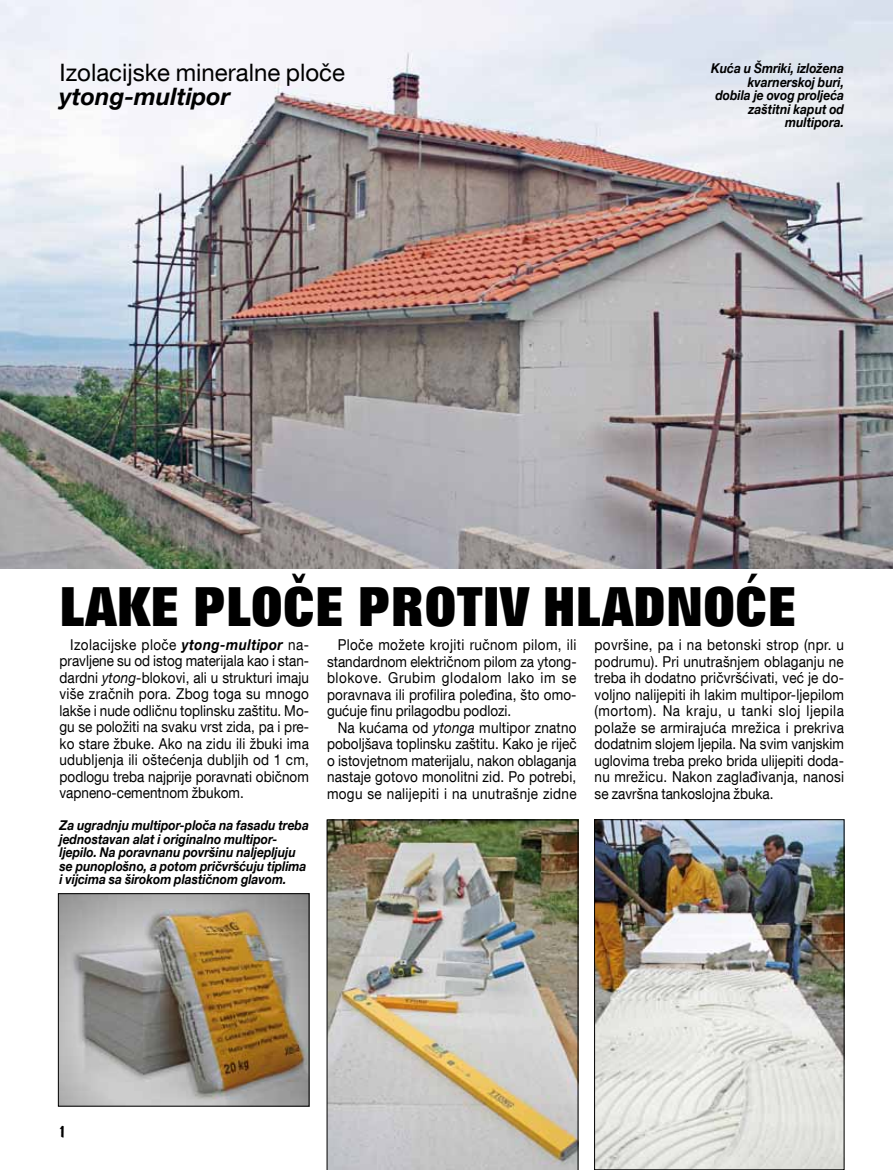
<style>
.page{position:relative;width:893px;height:1170px;background:#fff}
.page>*{position:absolute;margin:0;border:0;box-sizing:border-box;transform-origin:0 0}
.t1{font:800 54px "Folio BT";color:#000;scale:.8 1}
.t2{font:24px "Helvetica Neue LT Com";color:#000}
.t3{font:italic 700 24px "Helvetica Neue LT Com";color:#000}
.t4{font:18px "Dom Casual BT";color:#000;scale:1.1 1}
.t5{font:15px/16.5px "Helvetica Neue LT Com";color:#000;text-align:justify;scale:.9 1}
.t6{font:italic 700 13.5px/13.5px "Helvetica Neue LT Com";color:#000;scale:.9 1}
.s1{font-weight:700;font-style:italic}
.s2{font-style:italic}
</style>
<div class="page">
<img style="left:0;top:0;width:893px;height:568px">
<img style="left:596px;top:821px;width:246px;height:346px">
<div style="left:594px;top:819px;width:250px;height:350px;border:1px solid #000"></div>
<img style="left:327px;top:819px;width:251px;height:350px">
<img style="left:60px;top:895px;width:247px;height:209px">
<div style="left:58px;top:893px;width:251px;height:213px;border:1px solid #000"></div>
<h2 class="t2" style="left:60px;top:58px;width:287px">Izolacijske mineralne ploče</h2>
<h2 class="t3" style="left:60px;top:81px;width:172px">ytong-multipor</h2>
<p class="t6" style="left:711px;top:61px;width:149px;text-align:right">Kuća u Šmriki, izložena kvarnerskoj buri, dobila je ovog proljeća zaštitni kaput od multipora.</p>
<h1 class="t1" style="left:60px;top:573px;width:923px">LAKE PLOČE PROTIV HLADNOĆE</h1>
<p class="t5" style="left:60px;top:635px;width:279px;text-indent:11px">Izolacijske ploče <span class="s1">ytong-multipor</span> na&shy;pravljene su od istog materijala kao i stan&shy;dardni <span class="s2">ytong</span>-blokovi, ali u strukturi imaju više zračnih pora. Zbog toga su mnogo lakše i nude odličnu toplinsku zaštitu. Mo&shy;gu se položiti na svaku vrst zida, pa i pre&shy;ko stare žbuke. Ako na zidu ili žbuki ima udubljenja ili oštećenja dubljih od 1 cm, podlogu treba najprije poravnati običnom vapneno-cementnom žbukom.</p>
<p class="t6" style="left:60px;top:818px;width:279px">Za ugradnju multipor-ploča na fasadu treba jednostavan alat i originalno multipor&shy;ljepilo. Na poravnanu površinu naljepljuju se punoplošno, a potom pričvršćuju tiplima i vijcima sa širokom plastičnom glavom.</p>
<p class="t5" style="left:327px;top:636px;width:279px;text-indent:11px">Ploče možete krojiti ručnom pilom, ili standardnom električnom pilom za ytong&shy;blokove. Grubim glodalom lako im se poravnava ili profilira poleđina, što omo&shy;gućuje finu prilagodbu podlozi.</p>
<p class="t5" style="left:327px;top:718px;width:279px;text-indent:11px">Na kućama od <span class="s2">ytonga</span> multipor znatno poboljšava toplinsku zaštitu. Kako je riječ o istovjetnom materijalu, nakon oblaganja nastaje gotovo monolitni zid. Po potrebi, mogu se nalijepiti i na unutrašnje zidne</p>
<p class="t5" style="left:595px;top:636px;width:279px">površine, pa i na betonski strop (npr. u podrumu). Pri unutrašnjem oblaganju ne treba ih dodatno pričvršćivati, već je do&shy;voljno nalijepiti ih lakim multipor-ljepilom (mortom). Na kraju, u tanki sloj ljepila polaže se armirajuća mrežica i prekriva dodatnim slojem ljepila. Na svim vanjskim uglovima treba preko brida ulijepiti doda&shy;nu mrežicu. Nakon zaglađivanja, nanosi se završna tankoslojna žbuka.</p>
<p class="t4" style="left:60px;top:1119px;width:7px">1</p>
</div>
